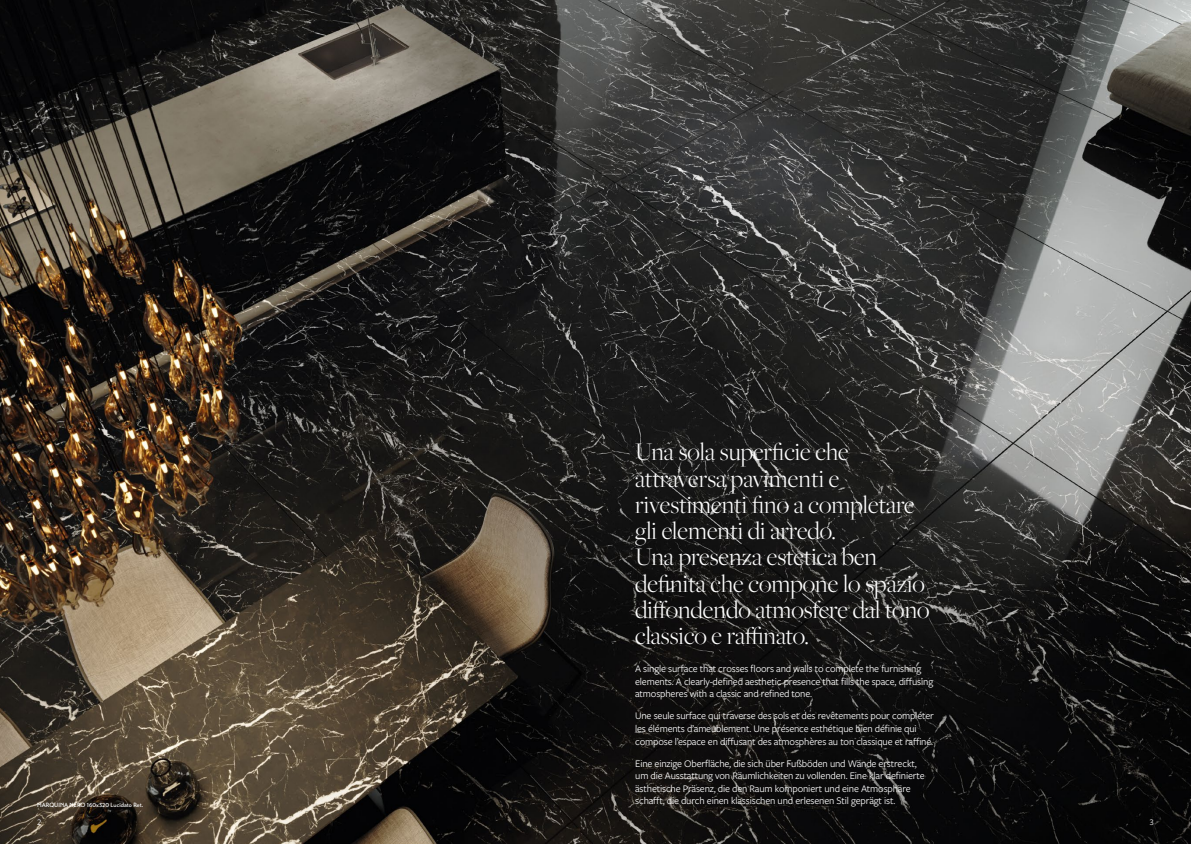
<style>
.page{position:relative;width:1191px;height:844px;background:#fff}
.page>*{position:absolute;margin:0;border:0;box-sizing:border-box;transform-origin:0 0}
.t1{font:300 26.25px/26.2px "Freight Big Pro";color:#fff}
.t2{font:10.5px/12.6px "Freight Sans Pro";letter-spacing:-.015em;color:#fff}
.t3{font:8.75px "Freight Sans Pro";color:#fff}
.t4{font:500 6.12px "Transat";color:#fff}
</style>
<div class="page">
<img style="left:0;top:0;width:1191px;height:843px">
<p class="t4" style="left:37px;top:800px;width:108px">MARQUINA NERO 160x320 Lucidato Ret.</p>
<h1 class="t1" style="left:635px;top:438px;width:296px">Una sola superficie che attraversa pavimenti e rivestimenti fino a completare gli elementi di arredo.<br>Una presenza estetica ben definita che compone lo spazio diffondendo atmosfere dal tono classico e raffinato.</h1>
<p class="t2" style="left:635px;top:661px;width:299px">A single surface that crosses floors and walls to complete the furnishing elements. A clearly-defined aesthetic presence that fills the space, diffusing atmospheres with a classic and refined tone.</p>
<p class="t2" style="left:635px;top:709px;width:300px">Une seule surface qui traverse des sols et des revêtements pour compléter les éléments d’ameublement. Une présence esthétique bien définie qui compose l’espace en diffusant des atmosphères au ton classique et raffiné.</p>
<p class="t2" style="left:635px;top:756px;width:291px">Eine einzige Oberfläche, die sich über Fußböden und Wände erstreckt, um die Ausstattung von Räumlichkeiten zu vollenden. Eine klar definierte ästhetische Präsenz, die den Raum komponiert und eine Atmosphäre schafft, die durch einen klassischen und erlesenen Stil geprägt ist.</p>
<p class="t3" style="left:37px;top:816px;width:6px">2</p>
<p class="t3" style="left:1149px;top:816px;width:6px">3</p>
</div>
